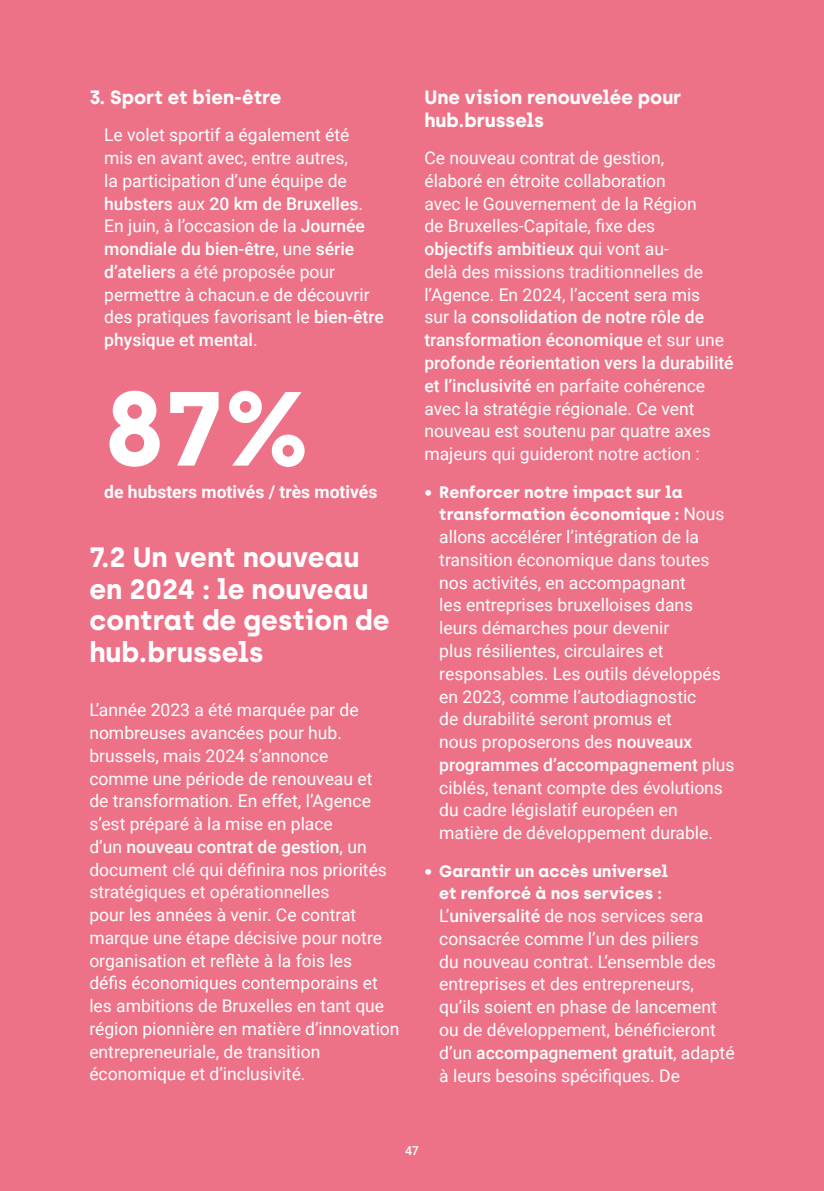
<style>
.page{position:relative;width:824px;height:1191px;background:#fff}
.page>*{position:absolute;margin:0;border:0;box-sizing:border-box;transform-origin:0 0}
.t1{font:700 105px "Archia";color:#fff}
.t2{font:700 28px/31.5px "Archia";color:#fff}
.t3{font:700 19.25px/22.8px "Archia";color:#fff}
.t4{font:17.5px/22.8px "Roboto";color:#fff}
.t5{font:700 17.5px "Roboto";color:#fff}
.t6{font:700 16.62px/22.8px "Archia";color:#fff}
.t7{font:500 12.25px "Roboto";color:#fff}
.s1{font-weight:500}
.s2{font-family:"Roboto";font-weight:400;font-size:17.5px}
</style>
<div class="page">
<div style="left:0;top:0;width:823px;height:1191px;background:#ed7287"></div>
<p class="t3" style="left:89px;top:85px;width:194px">3. Sport et bien-être</p>
<p class="t4" style="left:104px;top:123px;width:281px">Le volet sportif a également été<br>mis en avant avec, entre autres,<br>la participation d’une équipe de <span class="s1">hubsters</span> aux <span class="s1">20 km de Bruxelles</span>.<br>En juin, à l’occasion de la <span class="s1">Journée mondiale du bien-être</span>, une <span class="s1">série d’ateliers</span> a été proposée pour permettre à chacun.e de découvrir des pratiques favorisant le <span class="s1">bien-être physique et mental</span>.</p>
<h1 class="t1" style="left:104px;top:364px;width:207px">87%</h1>
<p class="t5" style="left:104px;top:480px;width:275px">de hubsters motivés / très motivés</p>
<h2 class="t2" style="left:89px;top:541px;width:302px">7.2 Un vent nouveau en 2024 : le nouveau contrat de gestion de hub.brussels</h2>
<p class="t4" style="left:89px;top:698px;width:312px">L’année 2023 a été marquée par de nombreuses avancées pour hub. brussels, mais 2024 s’annonce<br>comme une période de renouveau et<br>de transformation. En effet, l’Agence s’est préparé à la mise en place<br>d’un <span class="s1">nouveau contrat de gestion</span>, un document clé qui définira nos priorités stratégiques et opérationnelles<br>pour les années à venir. Ce contrat marque une étape décisive pour notre organisation et reflète à la fois les<br>défis économiques contemporains et les ambitions de Bruxelles en tant que région pionnière en matière d’innovation entrepreneuriale, de transition économique et d’inclusivité.</p>
<p class="t3" style="left:424px;top:85px;width:258px">Une vision renouvelée pour hub.brussels</p>
<p class="t4" style="left:424px;top:146px;width:311px">Ce nouveau contrat de gestion,<br>élaboré en étroite collaboration<br>avec le Gouvernement de la Région<br>de Bruxelles-Capitale, fixe des<br><span class="s1">objectifs ambitieux</span> qui vont au-<br>delà des missions traditionnelles de l’Agence. En 2024, l’accent sera mis<br>sur la <span class="s1">consolidation de notre rôle de transformation économique</span> et sur une <span class="s1">profonde réorientation vers la durabilité et l’inclusivité</span> en parfaite cohérence avec la stratégie régionale. Ce vent nouveau est soutenu par quatre axes majeurs qui guideront notre action :</p>
<p class="t6" style="left:439px;top:480px;width:287px;text-indent:-15px">• Renforcer notre impact sur la transformation économique : <span class="s2">Nous</span></p>
<p class="t4" style="left:439px;top:525px;width:297px">allons accélérer l’intégration de la transition économique dans toutes nos activités, en accompagnant<br>les entreprises bruxelloises dans leurs démarches pour devenir<br>plus résilientes, circulaires et responsables. Les outils développés en 2023, comme l’autodiagnostic<br>de durabilité seront promus et<br>nous proposerons des <span class="s1">nouveaux programmes d’accompagnement</span> plus ciblés, tenant compte des évolutions du cadre législatif européen en matière de développement durable.</p>
<p class="t6" style="left:424px;top:859px;width:245px;text-align:center">• Garantir un accès universel et renforcé à nos services :</p>
<p class="t4" style="left:439px;top:904px;width:297px">L’<span class="s1">universalité</span> de nos services sera consacrée comme l’un des piliers<br>du nouveau contrat. L’ensemble des entreprises et des entrepreneurs, qu’ils soient en phase de lancement ou de développement, bénéficieront d’un <span class="s1">accompagnement gratuit</span>, adapté à leurs besoins spécifiques. De</p>
<p class="t7" style="left:405px;top:1141px;width:15px">47</p>
</div>
